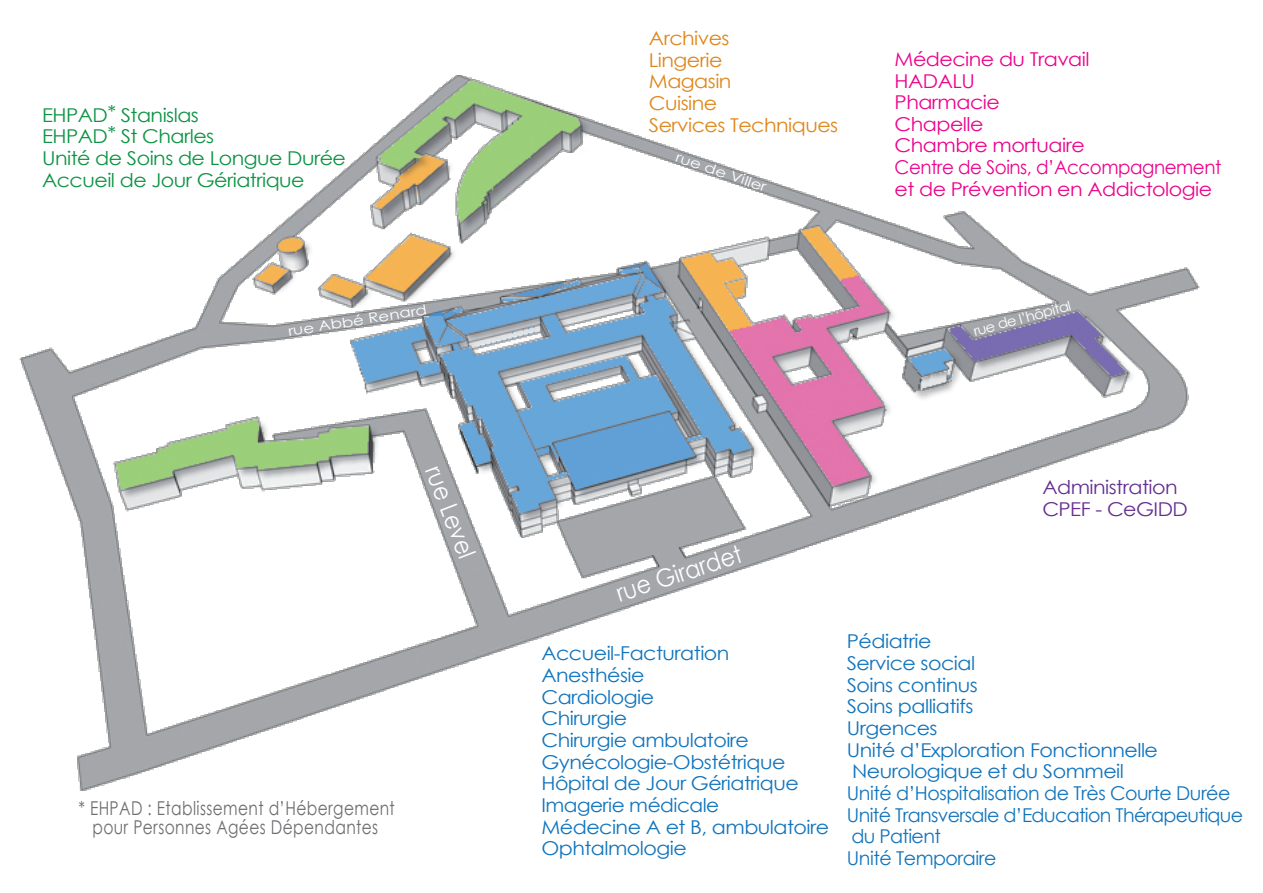
<style>
.page{position:relative;width:1263px;height:893px;background:#fff}
.page>*{position:absolute;margin:0;border:0;box-sizing:border-box;transform-origin:0 0}
.t1{font:24.75px "Century Gothic";color:#fff;scale:.9 1}
.t2{font:19.05px/21.6px "Century Gothic";letter-spacing:-.025em;color:#1074bc;scale:1.08 1}
.t3{font:19.05px/21.6px "Century Gothic";letter-spacing:-.025em;color:#ed028c;scale:1.08 1}
.t4{font:19.05px/21.6px "Century Gothic";letter-spacing:-.025em;color:#0d9344;scale:1.08 1}
.t5{font:19.05px/19.4px "Century Gothic";letter-spacing:.025em;color:#6c6d70;text-align:center;scale:.81 1}
.t6{font:19.05px/21.6px "Century Gothic";letter-spacing:-.025em;color:#df8619;scale:1.08 1}
.t7{font:19.05px/21.6px "Century Gothic";letter-spacing:-.025em;color:#652d91;scale:1.08 1}
.t8{font:13.8px "Century Gothic";color:#fff;scale:1.22 1}
.t9{font:13.8px "Century Gothic";color:#fff;scale:1.08 1}
</style>
<div class="page">
<img style="left:19px;top:75px;width:1181px;height:716px">
<p class="t4" style="left:42px;top:104px;width:283px">EHPAD* Stanislas<br>EHPAD* St Charles<br>Unité de Soins de Longue Durée<br>Accueil de Jour Gériatrique</p>
<p class="t6" style="left:649px;top:27px;width:177px">Archives<br>Lingerie<br>Magasin<br>Cuisine<br>Services Techniques</p>
<p class="t8" style="left:679px;top:147px;width:80px;rotate:19deg">rue de Viller</p>
<p class="t3" style="left:895px;top:48px;width:304px">Médecine du Travail<br>HADALU<br>Pharmacie<br>Chapelle<br>Chambre mortuaire<br>Centre de Soins, d’Accompagnement et de Prévention en Addictologie</p>
<p class="t8" style="left:287px;top:322px;width:117px;rotate:-9deg">rue Abbé Renard</p>
<p class="t9" style="left:971px;top:322px;width:95px;rotate:-15deg">rue de l’hôpital</p>
<p class="t1" style="left:449px;top:460px;width:109px;rotate:69deg">rue Level</p>
<p class="t5" style="left:78px;top:798px;width:392px">* EHPAD : Etablissement d’Hébergement pour Personnes Agées Dépendantes</p>
<p class="t1" style="left:612px;top:577px;width:147px;rotate:-18deg">rue Girardet</p>
<p class="t2" style="left:541px;top:642px;width:268px">Accueil-Facturation<br>Anesthésie<br>Cardiologie<br>Chirurgie<br>Chirurgie ambulatoire<br>Gynécologie-Obstétrique<br>Hôpital de Jour Gériatrique<br>Imagerie médicale<br>Médecine A et B, ambulatoire<br>Ophtalmologie</p>
<p class="t7" style="left:1042px;top:476px;width:136px">Administration<br>CPEF - CeGIDD</p>
<p class="t2" style="left:847px;top:630px;width:368px">Pédiatrie<br>Service social<br>Soins continus<br>Soins palliatifs<br>Urgences<br>Unité d’Exploration Fonctionnelle<br>Neurologique et du Sommeil<br>Unité d’Hospitalisation de Très Courte Durée<br>Unité Transversale d’Education Thérapeutique du Patient<br>Unité Temporaire</p>
</div>
